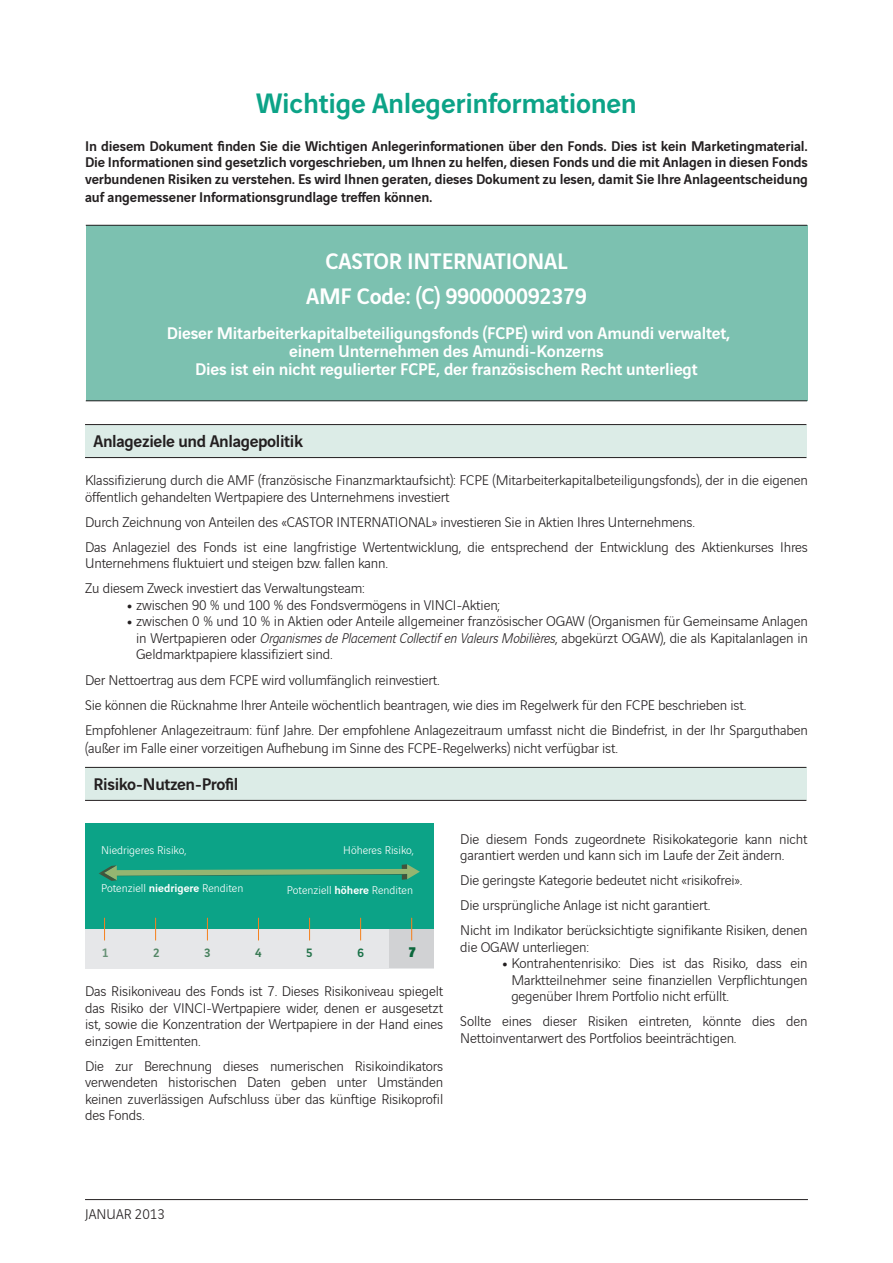
<style>
.page{position:relative;width:893px;height:1263px;background:#fff}
.page>*{position:absolute;margin:0;border:0;box-sizing:border-box;transform-origin:0 0}
.t1{font:500 30px "Vinci Sans";letter-spacing:-.01em;color:#0ca387}
.t2{font:500 24px/35px "Vinci Sans";letter-spacing:-.01em;color:#fff;text-align:center}
.t3{font:500 18px/18px "Vinci Sans";letter-spacing:-.01em;color:#fff;text-align:center}
.t4{font:500 18px "Vinci Sans";letter-spacing:-.02em;color:#231f20}
.t5{font:300 15px/16.5px "Vinci Sans";letter-spacing:-.01em;color:#231f20}
.t6{font:500 15px/16.5px "Vinci Sans";letter-spacing:-.01em;color:#231f20;text-align:justify}
.t7{font:900 15px "Vinci Sans";color:#0c673c}
.t8{font:500 13.05px "Vinci Sans";color:#669175}
.t9{font:500 13.05px "Vinci Sans";color:#528665}
.t10{font:500 13.05px "Vinci Sans";color:#45805c}
.t11{font:500 13.05px "Vinci Sans";color:#3a7b55}
.t12{font:500 13.05px "Vinci Sans";color:#28764e}
.t13{font:500 13.05px "Vinci Sans";color:#187147}
.t14{font:300 12px "Vinci Sans";color:#fff}
.s1{font-weight:900}
.s2{font-style:italic}
.s3{font-weight:500}
</style>
<div class="page">
<hr style="left:85px;top:1199px;width:723px;height:1px;background:#231f20">
<div style="left:86px;top:225px;width:721px;height:176px;background:#7cc1b0"></div>
<hr style="left:86px;top:225px;width:721px;height:1px;background:#231f20">
<hr style="left:86px;top:400px;width:721px;height:1px;background:#231f20">
<div style="left:85px;top:425px;width:721px;height:33px;background:#dcece7"></div>
<hr style="left:85px;top:424px;width:721px;height:1px;background:#231f20">
<hr style="left:85px;top:457px;width:721px;height:1px;background:#231f20">
<div style="left:85px;top:767px;width:721px;height:33px;background:#dcece7"></div>
<hr style="left:85px;top:767px;width:721px;height:1px;background:#231f20">
<hr style="left:85px;top:800px;width:721px;height:1px;background:#231f20">
<div style="left:85px;top:824px;width:349px;height:107px;background:#0ca387"></div>
<div style="left:85px;top:929px;width:349px;height:40px;background:#e6e7e9"></div>
<svg style="left:99px;top:864px;width:321px;height:17px"></svg>
<svg style="left:104px;top:918px;width:1px;height:22px"></svg>
<svg style="left:155px;top:918px;width:1px;height:22px"></svg>
<svg style="left:207px;top:918px;width:1px;height:22px"></svg>
<svg style="left:258px;top:918px;width:1px;height:22px"></svg>
<svg style="left:309px;top:918px;width:1px;height:22px"></svg>
<svg style="left:360px;top:918px;width:1px;height:22px"></svg>
<div style="left:390px;top:929px;width:44px;height:39px;background:#d1d2d4"></div>
<svg style="left:411px;top:918px;width:1px;height:22px"></svg>
<h1 class="t1" style="left:256px;top:80px;width:382px">Wichtige Anlegerinformationen</h1>
<p class="t6" style="left:85px;top:136px;width:724px">In diesem Dokument finden Sie die Wichtigen Anlegerinformationen über den Fonds. Dies ist kein Marketingmaterial.<br>Die Informationen sind gesetzlich vorgeschrieben, um Ihnen zu helfen, diesen Fonds und die mit Anlagen in diesen Fonds verbundenen Risiken zu verstehen. Es wird Ihnen geraten, dieses Dokument zu lesen, damit Sie Ihre Anlageentscheidung</p>
<p class="t6" style="left:85px;top:187px;width:349px">auf angemessener Informationsgrundlage treffen können.</p>
<h2 class="t2" style="left:306px;top:242px;width:282px">CASTOR INTERNATIONAL<br>AMF Code: (C) 990000092379</h2>
<p class="t3" style="left:167px;top:323px;width:565px">Dieser Mitarbeiterkapitalbeteiligungsfonds (FCPE) wird von Amundi verwaltet, einem Unternehmen des Amundi-Konzerns<br>Dies ist ein nicht regulierter FCPE, der französischem Recht unterliegt</p>
<p class="t4" style="left:94px;top:427px;width:211px">Anlageziele und Anlagepolitik</p>
<p class="t5" style="left:85px;top:471px;width:724px">Klassifizierung durch die AMF (französische Finanzmarktaufsicht): FCPE (Mitarbeiterkapitalbeteiligungsfonds), der in die eigenen öffentlich gehandelten Wertpapiere des Unternehmens investiert</p>
<p class="t5" style="left:85px;top:508px;width:724px;line-height:25px">Durch Zeichnung von Anteilen des «CASTOR INTERNATIONAL» investieren Sie in Aktien Ihres Unternehmens.<br>Das Anlageziel des Fonds ist eine langfristige Wertentwicklung, die entsprechend der Entwicklung des Aktienkurses Ihres</p>
<p class="t5" style="left:85px;top:550px;width:304px;line-height:25px">Unternehmens fluktuiert und steigen bzw. fallen kann.<br>Zu diesem Zweck investiert das Verwaltungsteam:</p>
<p class="t5" style="left:128px;top:596px;width:374px"><span class="s1">•</span> zwischen 90 % und 100 % des Fondsvermögens in VINCI-Aktien;</p>
<p class="t5" style="left:136px;top:612px;width:673px;text-align:justify;text-indent:-9px"><span class="s1">•</span> zwischen 0 % und 10 % in Aktien oder Anteile allgemeiner französischer OGAW (Organismen für Gemeinsame Anlagen in Wertpapieren oder <span class="s2">Organismes de Placement Collectif en Valeurs Mobilières</span>, abgekürzt OGAW), die als Kapitalanlagen in Geldmarktpapiere klassifiziert sind.</p>
<p class="t5" style="left:85px;top:666px;width:724px;line-height:25px">Der Nettoertrag aus dem FCPE wird vollumfänglich reinvestiert.<br>Sie können die Rücknahme Ihrer Anteile wöchentlich beantragen, wie dies im Regelwerk für den FCPE beschrieben ist.<br>Empfohlener Anlagezeitraum: fünf Jahre. Der empfohlene Anlagezeitraum umfasst nicht die Bindefrist, in der Ihr Sparguthaben</p>
<p class="t5" style="left:85px;top:738px;width:534px">(außer im Falle einer vorzeitigen Aufhebung im Sinne des FCPE-Regelwerks) nicht verfügbar ist.</p>
<p class="t4" style="left:94px;top:770px;width:146px">Risiko-Nutzen-Profil</p>
<p class="t14" style="left:101px;top:842px;width:87px">Niedrigeres Risiko,</p>
<p class="t14" style="left:101px;top:880px;width:144px">Potenziell <span class="s3">niedrigere</span> Renditen</p>
<p class="t14" style="left:287px;top:882px;width:128px">Potenziell <span class="s3">höhere</span> Renditen</p>
<p class="t14" style="left:343px;top:842px;width:72px">Höheres Risiko,</p>
<p class="t8" style="left:102px;top:943px;width:8px">1</p>
<p class="t9" style="left:153px;top:943px;width:8px">2</p>
<p class="t10" style="left:204px;top:943px;width:8px">3</p>
<p class="t11" style="left:255px;top:943px;width:8px">4</p>
<p class="t12" style="left:306px;top:943px;width:8px">5</p>
<p class="t13" style="left:357px;top:943px;width:8px">6</p>
<p class="t7" style="left:408px;top:940px;width:9px">7</p>
<p class="t5" style="left:85px;top:982px;width:360px;text-align:justify">Das Risikoniveau des Fonds ist 7. Dieses Risikoniveau spiegelt das Risiko der VINCI-Wertpapiere wider, denen er ausgesetzt ist, sowie die Konzentration der Wertpapiere in der Hand eines einzigen Emittenten.</p>
<p class="t5" style="left:85px;top:1056px;width:360px;text-align:justify">Die zur Berechnung dieses numerischen Risikoindikators verwendeten historischen Daten geben unter Umständen keinen zuverlässigen Aufschluss über das künftige Risikoprofil des Fonds.</p>
<p class="t5" style="left:460px;top:829px;width:349px">Die diesem Fonds zugeordnete Risikokategorie kann nicht garantiert werden und kann sich im Laufe der Zeit ändern.</p>
<p class="t5" style="left:460px;top:867px;width:349px;line-height:25px">Die geringste Kategorie bedeutet nicht «risikofrei».<br>Die ursprüngliche Anlage ist nicht garantiert.<br>Nicht im Indikator berücksichtigte signifikante Risiken, denen</p>
<p class="t5" style="left:460px;top:937px;width:130px">die OGAW unterliegen:</p>
<p class="t5" style="left:511px;top:954px;width:298px;text-align:justify;text-indent:-9px"><span class="s1">•</span> Kontrahentenrisiko: Dies ist das Risiko, dass ein Marktteilnehmer seine finanziellen Verpflichtungen gegenüber Ihrem Portfolio nicht erfüllt.</p>
<p class="t5" style="left:460px;top:1012px;width:349px">Sollte eines dieser Risiken eintreten, könnte dies den<br>Nettoinventarwert des Portfolios beeinträchtigen.</p>
<p class="t5" style="left:85px;top:1205px;width:81px">JANUAR 2013</p>
</div>
